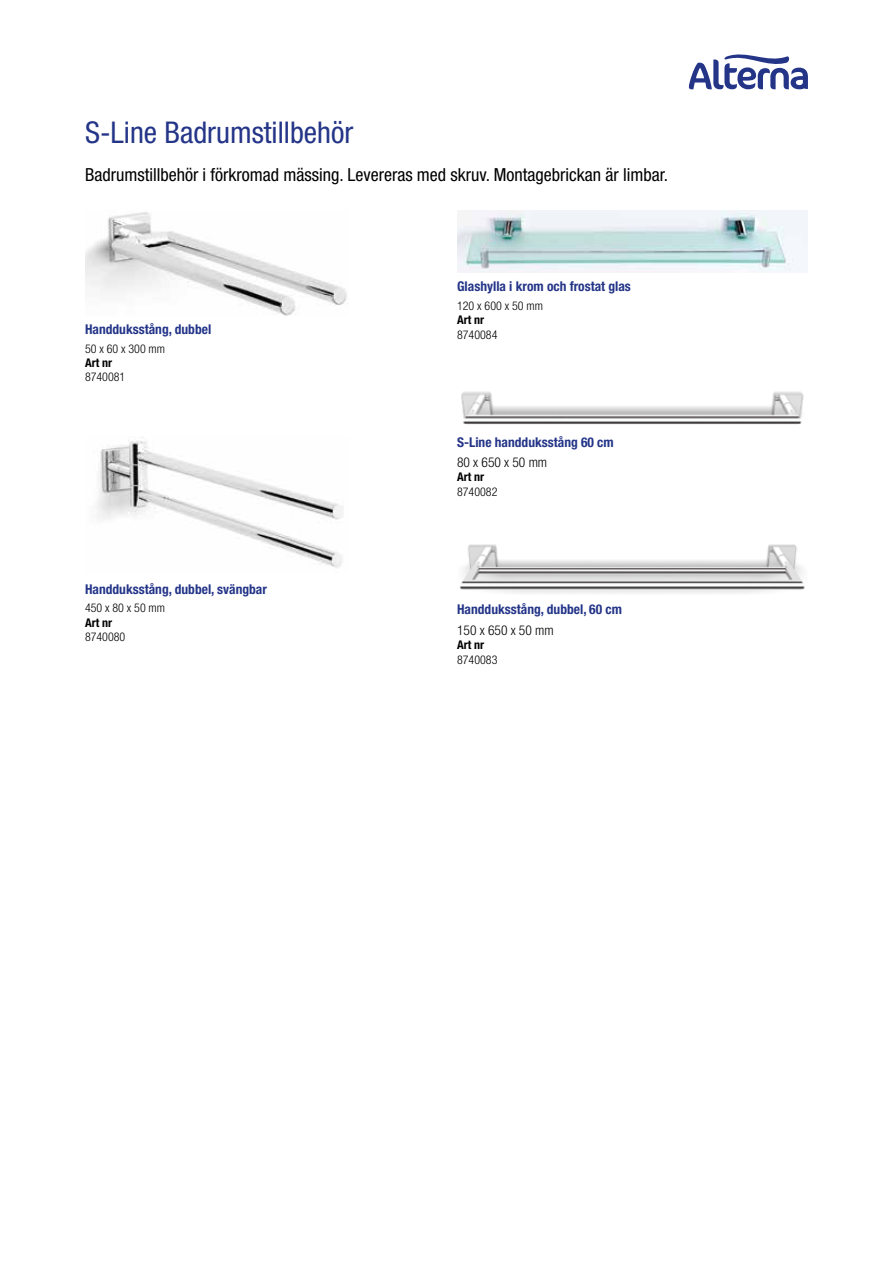
<style>
.page{position:relative;width:893px;height:1263px;background:#fff}
.page>*{position:absolute;margin:0;border:0;box-sizing:border-box;transform-origin:0 0}
.t1{font:condensed 30px "Helvetica Neue";color:#243588}
.t2{font:condensed 18px "Helvetica Neue";color:#000}
.t3{font:700 condensed 13.5px "Helvetica Neue";color:#243588}
.t4{font:300 condensed 13.5px "Helvetica Neue";color:#000}
.t5{font:300 condensed 12px "Helvetica Neue";color:#000}
.t6{font:700 condensed 12px "Helvetica Neue";color:#000}
</style>
<div class="page">
<svg style="left:689px;top:54px;width:119px;height:35px"></svg>
<img style="left:461px;top:391px;width:343px;height:34px">
<img style="left:460px;top:544px;width:345px;height:49px">
<img style="left:457px;top:211px;width:350px;height:62px">
<img style="left:96px;top:440px;width:247px;height:128px">
<img style="left:85px;top:212px;width:263px;height:104px">
<h1 class="t1" style="left:85px;top:115px;width:270px">S-Line Badrumstillbehör</h1>
<h2 class="t2" style="left:85px;top:165px;width:585px">Badrumstillbehör i förkromad mässing. Levereras med skruv. Montagebrickan är limbar.</h2>
<p class="t3" style="left:85px;top:321px;width:128px">Handduksstång, dubbel</p>
<p class="t5" style="left:85px;top:341px;width:82px">50 x 60 x 300 mm</p>
<p class="t6" style="left:85px;top:355px;width:29px">Art nr</p>
<p class="t5" style="left:85px;top:370px;width:42px">8740081</p>
<p class="t3" style="left:85px;top:581px;width:183px">Handduksstång, dubbel, svängbar</p>
<p class="t5" style="left:85px;top:601px;width:82px">450 x 80 x 50 mm</p>
<p class="t6" style="left:85px;top:615px;width:29px">Art nr</p>
<p class="t5" style="left:85px;top:630px;width:42px">8740080</p>
<p class="t3" style="left:457px;top:278px;width:175px">Glashylla i krom och frostat glas</p>
<p class="t5" style="left:457px;top:299px;width:87px">120 x 600 x 50 mm</p>
<p class="t6" style="left:457px;top:313px;width:29px">Art nr</p>
<p class="t5" style="left:457px;top:327px;width:42px">8740084</p>
<p class="t3" style="left:457px;top:434px;width:158px">S-Line handduksstång 60 cm</p>
<p class="t4" style="left:457px;top:455px;width:92px">80 x 650 x 50 mm</p>
<p class="t6" style="left:457px;top:470px;width:29px">Art nr</p>
<p class="t5" style="left:457px;top:485px;width:42px">8740082</p>
<p class="t3" style="left:457px;top:601px;width:166px">Handduksstång, dubbel, 60 cm</p>
<p class="t4" style="left:457px;top:622px;width:98px">150 x 650 x 50 mm</p>
<p class="t6" style="left:457px;top:638px;width:29px">Art nr</p>
<p class="t5" style="left:457px;top:652px;width:42px">8740083</p>
</div>
